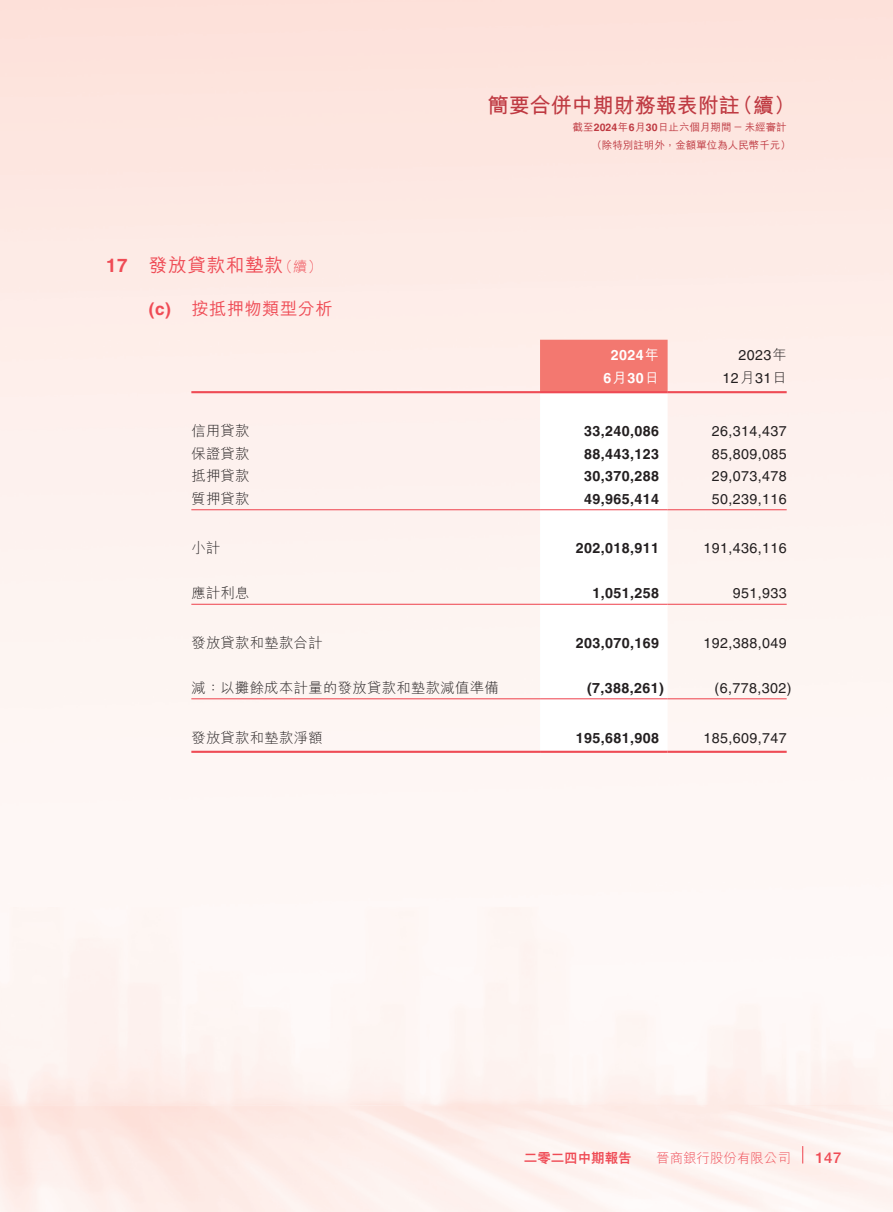
<style>
.page{position:relative;width:893px;height:1212px;background:#fff}
.page>*{position:absolute;margin:0;border:0;box-sizing:border-box;transform-origin:0 0}
.t1{font:700 21px "M Hei HK";color:#bf3a42}
.t2{font:500 18.75px "M Hei HK";letter-spacing:.03em;color:#ef4b55}
.t3{font:500 17.25px "M Hei HK";letter-spacing:.03em;color:#ef4b55}
.t4{font:500 15px "Helvetica Neue LT Std";color:#ef4b55}
.t5{font:14.25px/22.5px "Helvetica LT Std";letter-spacing:.03em;color:#231f20;text-align:right}
.t6{font:700 14.25px "Helvetica LT Std";letter-spacing:.03em;color:#231f20}
.t7{font:300 14.25px "M Hei HK";letter-spacing:.03em;color:#231f20}
.t8{font:700 14.25px/22.5px "Helvetica LT Std";letter-spacing:.03em;color:#fff;text-align:center}
.t9{font:300 13.5px "M Hei HK";color:#ef4b55}
.t10{font:800 13.5px "M Hei HK";letter-spacing:-.005em;color:#ef4b55}
.t11{font:500 10.5px/18px "M Hei HK";color:#bf3a42}
.s1{font-family:"Helvetica LT Std";font-weight:700}
.s2{font-weight:300;font-size:14.25px}
.s3{font-family:"M Hei HK";font-weight:500}
.s4{font-family:"M Hei HK";font-weight:300}
</style>
<div class="page">
<svg style="left:802px;top:1146px;width:1px;height:17px"></svg>
<div style="left:540px;top:340px;width:128px;height:51px;background:#f37870"></div>
<svg style="left:540px;top:393px;width:128px;height:358px"></svg>
<hr style="left:191px;top:391px;width:349px;height:2px;background:#ef4b55">
<hr style="left:540px;top:391px;width:128px;height:2px;background:#ef4b55">
<hr style="left:668px;top:391px;width:119px;height:2px;background:#ef4b55">
<hr style="left:191px;top:509px;width:349px;height:1px;background:#ef4b55">
<hr style="left:540px;top:509px;width:128px;height:1px;background:#ef4b55">
<hr style="left:668px;top:509px;width:119px;height:1px;background:#ef4b55">
<hr style="left:191px;top:604px;width:349px;height:1px;background:#ef4b55">
<hr style="left:540px;top:604px;width:128px;height:1px;background:#ef4b55">
<hr style="left:668px;top:604px;width:119px;height:1px;background:#ef4b55">
<hr style="left:191px;top:698px;width:349px;height:1px;background:#ef4b55">
<hr style="left:540px;top:698px;width:128px;height:1px;background:#ef4b55">
<hr style="left:668px;top:698px;width:119px;height:1px;background:#ef4b55">
<hr style="left:191px;top:751px;width:349px;height:2px;background:#ef4b55">
<hr style="left:540px;top:751px;width:128px;height:2px;background:#ef4b55">
<hr style="left:668px;top:751px;width:119px;height:2px;background:#ef4b55">
<h2 class="t2" style="left:106px;top:251px;width:217px"><span class="s1">17</span> 發放貸款和墊款<span class="s2">（續）</span></h2>
<p class="t3" style="left:149px;top:296px;width:185px"><span class="s1">(c)</span> 按抵押物類型分析</p>
<h1 class="t1" style="left:488px;top:90px;width:309px">簡要合併中期財務報表附註（續）</h1>
<p class="t11" style="left:591px;top:117px;width:201px;text-indent:-19px">截至<span class="s1">2024</span>年<span class="s1">6</span>月<span class="s1">30</span>日止六個月期間－未經審計（除特別註明外，金額單位為人民幣千元）</p>
<p class="t8" style="left:603px;top:344px;width:57px">2024<span class="s3">年<br></span>6<span class="s3">月</span>30<span class="s3">日</span></p>
<p class="t5" style="left:723px;top:344px;width:66px">2023<span class="s4">年<br></span>12<span class="s4">月</span>31<span class="s4">日</span></p>
<p class="t7" style="left:191px;top:424px;width:60px">信用貸款</p>
<p class="t6" style="left:584px;top:423px;width:76px">33,240,086</p>
<p class="t5" style="left:712px;top:420px;width:76px">26,314,437</p>
<p class="t7" style="left:191px;top:446px;width:60px">保證貸款</p>
<p class="t6" style="left:584px;top:445px;width:76px">88,443,123</p>
<p class="t5" style="left:712px;top:443px;width:76px">85,809,085</p>
<p class="t7" style="left:191px;top:469px;width:60px">抵押貸款</p>
<p class="t6" style="left:584px;top:468px;width:76px">30,370,288</p>
<p class="t5" style="left:712px;top:465px;width:76px">29,073,478</p>
<p class="t7" style="left:191px;top:491px;width:60px">質押貸款</p>
<p class="t6" style="left:584px;top:490px;width:76px">49,965,414</p>
<p class="t5" style="left:712px;top:488px;width:76px">50,239,116</p>
<p class="t7" style="left:191px;top:541px;width:30px">小計</p>
<p class="t6" style="left:576px;top:540px;width:85px">202,018,911</p>
<p class="t5" style="left:703px;top:537px;width:85px">191,436,116</p>
<p class="t7" style="left:191px;top:586px;width:60px">應計利息</p>
<p class="t6" style="left:593px;top:585px;width:68px">1,051,258</p>
<p class="t5" style="left:733px;top:582px;width:55px">951,933</p>
<p class="t7" style="left:191px;top:635px;width:133px">發放貸款和墊款合計</p>
<p class="t6" style="left:576px;top:634px;width:85px">203,070,169</p>
<p class="t5" style="left:703px;top:632px;width:85px">192,388,049</p>
<p class="t7" style="left:191px;top:680px;width:309px">減：以攤餘成本計量的發放貸款和墊款減值準備</p>
<p class="t6" style="left:587px;top:679px;width:78px">(7,388,261)</p>
<p class="t5" style="left:715px;top:677px;width:78px">(6,778,302)</p>
<p class="t7" style="left:191px;top:730px;width:133px">發放貸款和墊款淨額</p>
<p class="t6" style="left:576px;top:729px;width:85px">195,681,908</p>
<p class="t5" style="left:703px;top:726px;width:85px">185,609,747</p>
<p class="t10" style="left:524px;top:1151px;width:109px">二零二四中期報告</p>
<p class="t9" style="left:656px;top:1151px;width:136px">晉商銀行股份有限公司</p>
<p class="t4" style="left:815px;top:1149px;width:27px">147</p>
</div>
